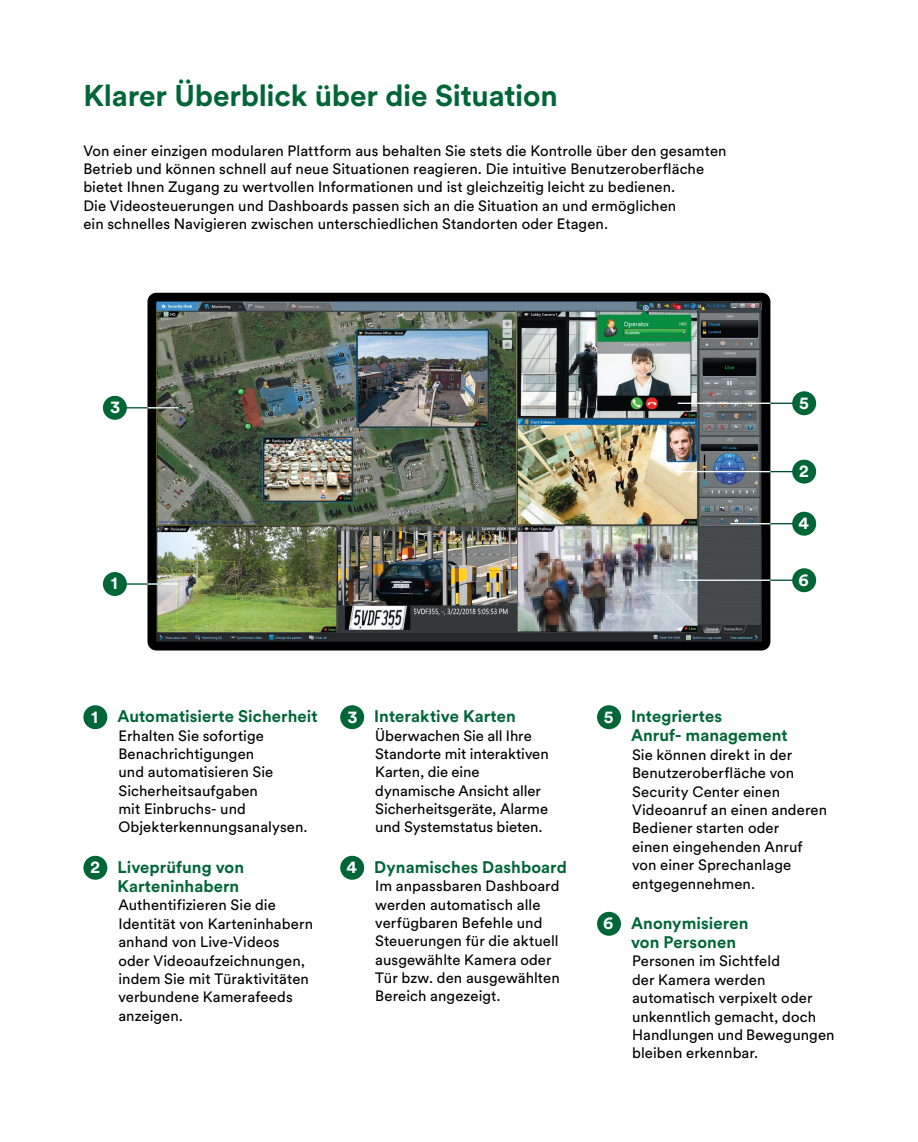
<style>
.page{position:relative;width:918px;height:1142px;background:#fff}
.page>*{position:absolute;margin:0;border:0;box-sizing:border-box;transform-origin:0 0}
.Heading_2__after{font:700 29.75px "Circular Pro";letter-spacing:-.01em;color:#006637}
.t1{font:700 17.5px "Circular Pro";color:#fff}
.Heading_4_Indent_wit{font:700 16.62px/19.2px "Circular Pro";letter-spacing:.005em;color:#006637}
.Body_Text_Indent_9_1{font:14.88px/18.4px "Circular Pro";letter-spacing:.005em;color:#000}
.Body_Text_9_12{font:14.88px/18.4px "Circular Pro";letter-spacing:.005em;color:#000}
</style>
<div class="page">
<img style="left:157px;top:303px;width:603px;height:337px">
<div style="left:147px;top:293px;width:623px;height:357px;border:9px solid #000;border-radius:4px"></div>
<hr style="left:125px;top:583px;width:36px;height:1px;background:#004d32">
<hr style="left:147px;top:583px;width:31px;height:1px;background:#fff">
<div style="left:103px;top:572px;width:24px;height:24px;background:#006637;border-radius:50%"></div>
<hr style="left:125px;top:407px;width:61px;height:1px;background:#004d32">
<hr style="left:147px;top:407px;width:31px;height:1px;background:#fff">
<div style="left:103px;top:396px;width:24px;height:24px;background:#006637;border-radius:50%"></div>
<hr style="left:732px;top:471px;width:61px;height:1px;background:#004d32">
<hr style="left:677px;top:471px;width:93px;height:1px;background:#fff">
<div style="left:792px;top:459px;width:24px;height:24px;background:#006637;border-radius:50%"></div>
<hr style="left:732px;top:402px;width:61px;height:2px;background:#004d32">
<hr style="left:677px;top:402px;width:93px;height:2px;background:#fff">
<div style="left:792px;top:391px;width:24px;height:24px;background:#006637;border-radius:50%"></div>
<hr style="left:732px;top:579px;width:61px;height:2px;background:#004d32">
<hr style="left:677px;top:579px;width:93px;height:2px;background:#fff">
<div style="left:792px;top:568px;width:24px;height:24px;background:#006637;border-radius:50%"></div>
<hr style="left:732px;top:523px;width:61px;height:1px;background:#004d32">
<hr style="left:730px;top:523px;width:40px;height:1px;background:#fff">
<div style="left:792px;top:512px;width:24px;height:23px;background:#006637;border-radius:50%"></div>
<div style="left:83px;top:705px;width:24px;height:24px;background:#006637;border-radius:50%"></div>
<div style="left:83px;top:855px;width:24px;height:24px;background:#006637;border-radius:50%"></div>
<div style="left:340px;top:705px;width:24px;height:24px;background:#006637;border-radius:50%"></div>
<div style="left:340px;top:855px;width:24px;height:24px;background:#006637;border-radius:50%"></div>
<div style="left:597px;top:705px;width:24px;height:24px;background:#006637;border-radius:50%"></div>
<div style="left:597px;top:911px;width:24px;height:24px;background:#006637;border-radius:50%"></div>
<p class="Heading_2__after" style="left:83px;top:75px;width:476px">Klarer Überblick über die Situation</p>
<p class="Body_Text_9_12" style="left:83px;top:140px;width:644px">Von einer einzigen modularen Plattform aus behalten Sie stets die Kontrolle über den gesamten Betrieb und können schnell auf neue Situationen reagieren. Die intuitive Benutzeroberfläche bietet Ihnen Zugang zu wertvollen Informationen und ist gleichzeitig leicht zu bedienen.<br>Die Videosteuerungen und Dashboards passen sich an die Situation an und ermöglichen<br>ein schnelles Navigieren zwischen unterschiedlichen Standorten oder Etagen.</p>
<p class="t1" style="left:110px;top:395px;width:11px">3</p>
<p class="t1" style="left:111px;top:571px;width:8px">1</p>
<p class="t1" style="left:799px;top:390px;width:11px">5</p>
<p class="t1" style="left:799px;top:459px;width:11px">2</p>
<p class="t1" style="left:798px;top:511px;width:12px">4</p>
<p class="t1" style="left:798px;top:567px;width:12px">6</p>
<p class="t1" style="left:91px;top:704px;width:8px">1</p>
<p class="Heading_4_Indent_wit" style="left:117px;top:706px;width:202px">Automatisierte Sicherheit</p>
<p class="Body_Text_Indent_9_1" style="left:118px;top:725px;width:191px">Erhalten Sie sofortige<br>Benachrichtigungen<br>und automatisieren Sie<br>Sicherheitsaufgaben<br>mit Einbruchs- und<br>Objekterkennungsanalysen.</p>
<p class="t1" style="left:90px;top:855px;width:11px">2</p>
<p class="Heading_4_Indent_wit" style="left:117px;top:856px;width:128px">Liveprüfung von<br>Karteninhabern</p>
<p class="Body_Text_Indent_9_1" style="left:118px;top:895px;width:196px">Authentifizieren Sie die<br>Identität von Karteninhabern anhand von Live-Videos oder Videoaufzeichnungen, indem Sie mit Türaktivitäten verbundene Kamerafeeds anzeigen.</p>
<p class="t1" style="left:348px;top:704px;width:11px">3</p>
<p class="Heading_4_Indent_wit" style="left:374px;top:706px;width:143px">Interaktive Karten</p>
<p class="Body_Text_Indent_9_1" style="left:375px;top:725px;width:175px">Überwachen Sie all Ihre<br>Standorte mit interaktiven<br>Karten, die eine dynamische Ansicht aller<br>Sicherheitsgeräte, Alarme und Systemstatus bieten.</p>
<p class="t1" style="left:346px;top:855px;width:12px">4</p>
<p class="Heading_4_Indent_wit" style="left:374px;top:856px;width:194px">Dynamisches Dashboard</p>
<p class="Body_Text_Indent_9_1" style="left:375px;top:876px;width:186px">Im anpassbaren Dashboard werden automatisch alle verfügbaren Befehle und<br>Steuerungen für die aktuell ausgewählte Kamera oder<br>Tür bzw. den ausgewählten<br>Bereich angezeigt.</p>
<p class="t1" style="left:603px;top:704px;width:11px">5</p>
<p class="Heading_4_Indent_wit" style="left:631px;top:706px;width:158px">Integriertes<br>Anruf- management</p>
<p class="Body_Text_Indent_9_1" style="left:632px;top:744px;width:196px">Sie können direkt in der<br>Benutzeroberfläche von<br>Security Center einen<br>Videoanruf an einen anderen<br>Bediener starten oder<br>einen eingehenden Anruf von einer Sprechanlage entgegennehmen.</p>
<p class="t1" style="left:603px;top:911px;width:12px">6</p>
<p class="Heading_4_Indent_wit" style="left:631px;top:912px;width:119px">Anonymisieren von Personen</p>
<p class="Body_Text_Indent_9_1" style="left:632px;top:951px;width:204px">Personen im Sichtfeld<br>der Kamera werden automatisch verpixelt oder unkenntlich gemacht, doch<br>Handlungen und Bewegungen bleiben erkennbar.</p>
</div>
